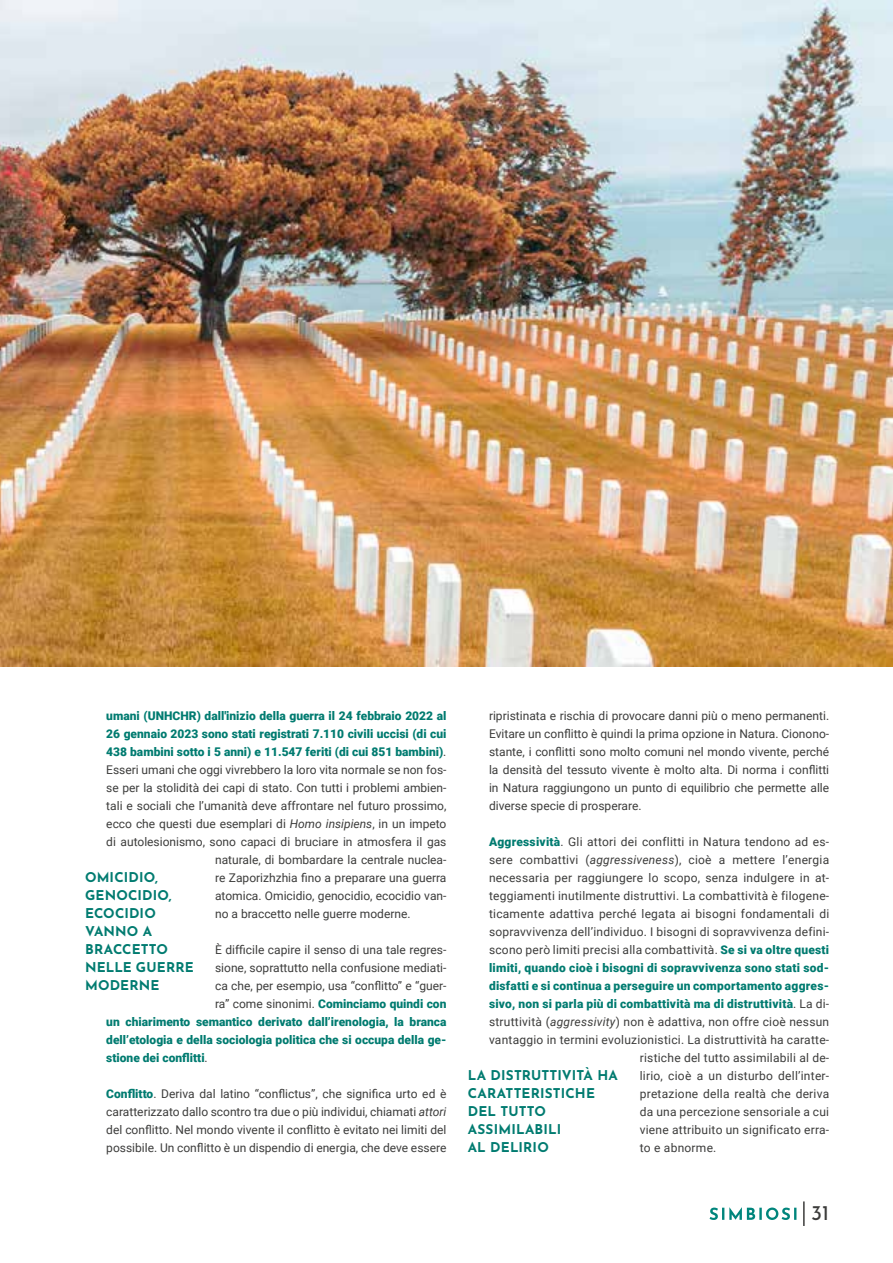
<style>
.page{position:relative;width:893px;height:1263px;background:#fff}
.page>*{position:absolute;margin:0;border:0;box-sizing:border-box;transform-origin:0 0}
.t1{font:21px "Josefin Sans";color:#3c3c3b}
.t2{font:700 13.5px/18px "Josefin Sans";letter-spacing:.01em;color:#007b70}
.t3{font:12px/18px "Roboto";letter-spacing:.01em;color:#3c3c3b;text-align:justify}
.t4{font:900 12px "Roboto";color:#007b70}
.t5{font:900 12px "Roboto";letter-spacing:.02em;color:#007b70}
.s1{font-weight:400;color:#3c3c3b}
.s2{font-style:italic}
.s3{font-weight:900;color:#007b70}
</style>
<div class="page">
<svg style="left:709px;top:1207px;width:87px;height:13px"></svg>
<hr style="left:803px;top:1201px;width:2px;height:25px;background:#3c3c3b">
<img style="left:0;top:0;width:893px;height:666px">
<p class="t4" style="left:106px;top:707px;width:342px">umani (UNHCHR) dall'inizio della guerra il 24 febbraio 2022 al</p>
<p class="t4" style="left:106px;top:725px;width:342px">26 gennaio 2023 sono stati registrati 7.110 civili uccisi (di cui</p>
<p class="t4" style="left:106px;top:743px;width:342px">438 bambini sotto i 5 anni) e 11.547 feriti (di cui 851 bambini)<span class="s1">.</span></p>
<p class="t3" style="left:106px;top:760px;width:342px">Esseri umani che oggi vivrebbero la loro vita normale se non fos-</p>
<p class="t3" style="left:106px;top:778px;width:342px">se per la stolidità dei capi di stato. Con tutti i problemi ambien-</p>
<p class="t3" style="left:106px;top:796px;width:342px">tali e sociali che l’umanità deve affrontare nel futuro prossimo,</p>
<p class="t3" style="left:106px;top:814px;width:342px">ecco che questi due esemplari di <span class="s2">Homo insipiens</span>, in un impeto</p>
<p class="t3" style="left:106px;top:832px;width:342px">di autolesionismo, sono capaci di bruciare in atmosfera il gas</p>
<p class="t3" style="left:215px;top:850px;width:233px">naturale, di bombardare la centrale nuclea-</p>
<p class="t3" style="left:215px;top:868px;width:233px">re Zaporizhzhia fino a preparare una guerra</p>
<p class="t3" style="left:215px;top:886px;width:233px">atomica. Omicidio, genocidio, ecocidio van-</p>
<p class="t3" style="left:215px;top:904px;width:197px">no a braccetto nelle guerre moderne.</p>
<p class="t3" style="left:215px;top:940px;width:233px">È difficile capire il senso di una tale regres-</p>
<p class="t3" style="left:215px;top:958px;width:233px">sione, soprattutto nella confusione mediati-</p>
<p class="t3" style="left:215px;top:976px;width:233px">ca che, per esempio, usa “conflitto” e “guer-</p>
<p class="t4" style="left:215px;top:995px;width:233px"><span class="s1">ra” come sinonimi.</span> Cominciamo quindi con</p>
<p class="t4" style="left:106px;top:1013px;width:342px">un chiarimento semantico derivato dall’irenologia, la branca</p>
<p class="t4" style="left:106px;top:1031px;width:342px">dell’etologia e della sociologia politica che si occupa della ge-</p>
<p class="t4" style="left:106px;top:1049px;width:103px">stione dei conflitti<span class="s1">.</span></p>
<p class="t3" style="left:106px;top:1084px;width:342px"><span class="s3">Conflitto</span>. Deriva dal latino “conflictus”, che significa urto ed è caratterizzato dallo scontro tra due o più individui, chiamati <span class="s2">attori </span>del conflitto. Nel mondo vivente il conflitto è evitato nei limiti del possibile. Un conflitto è un dispendio di energia, che deve essere</p>
<p class="t2" style="left:85px;top:866px;width:110px">OMICIDIO,<br>GENOCIDIO,<br>ECOCIDIO<br>VANNO A<br>BRACCETTO<br>NELLE GUERRE<br>MODERNE</p>
<p class="t3" style="left:489px;top:706px;width:342px">ripristinata e rischia di provocare danni più o meno permanenti.<br>Evitare un conflitto è quindi la prima opzione in Natura. Cionono&shy;stante, i conflitti sono molto comuni nel mondo vivente, perché la densità del tessuto vivente è molto alta. Di norma i conflitti in Natura raggiungono un punto di equilibrio che permette alle diverse specie di prosperare.</p>
<p class="t3" style="left:489px;top:832px;width:342px"><span class="s3">Aggressività</span>. Gli attori dei conflitti in Natura tendono ad es-</p>
<p class="t3" style="left:489px;top:850px;width:342px">sere combattivi (<span class="s2">aggressiveness</span>), cioè a mettere l’energia</p>
<p class="t3" style="left:489px;top:868px;width:342px">necessaria per raggiungere lo scopo, senza indulgere in at-</p>
<p class="t3" style="left:489px;top:886px;width:342px">teggiamenti inutilmente distruttivi. La combattività è filogene-</p>
<p class="t3" style="left:489px;top:904px;width:342px">ticamente adattiva perché legata ai bisogni fondamentali di</p>
<p class="t3" style="left:489px;top:922px;width:342px">sopravvivenza dell’individuo. I bisogni di sopravvivenza defini-</p>
<p class="t3" style="left:489px;top:940px;width:342px">scono però limiti precisi alla combattività. <span class="s3">Se si va oltre questi</span></p>
<p class="t5" style="left:489px;top:959px;width:342px">limiti, quando cioè i bisogni di sopravvivenza sono stati sod-</p>
<p class="t5" style="left:489px;top:977px;width:342px">disfatti e si continua a perseguire un comportamento aggres-</p>
<p class="t5" style="left:489px;top:995px;width:342px">sivo, non si parla più di combattività ma di distruttività<span class="s1">. La di-</span></p>
<p class="t3" style="left:489px;top:1012px;width:342px">struttività (<span class="s2">aggressivity</span>) non è adattiva, non offre cioè nessun</p>
<p class="t3" style="left:489px;top:1030px;width:342px">vantaggio in termini evoluzionistici. La distruttività ha caratte-</p>
<p class="t3" style="left:640px;top:1048px;width:191px">ristiche del tutto assimilabili al de-</p>
<p class="t3" style="left:640px;top:1066px;width:191px">lirio, cioè a un disturbo dell’inter-</p>
<p class="t3" style="left:640px;top:1084px;width:191px">pretazione della realtà che deriva</p>
<p class="t3" style="left:640px;top:1102px;width:191px">da una percezione sensoriale a cui</p>
<p class="t3" style="left:640px;top:1120px;width:191px">viene attribuito un significato erra-</p>
<p class="t3" style="left:640px;top:1138px;width:78px">to e abnorme.</p>
<p class="t2" style="left:468px;top:1064px;width:152px">LA DISTRUTTIVITÀ HA<br>CARATTERISTICHE<br>DEL TUTTO<br>ASSIMILABILI<br>AL DELIRIO</p>
<h1 class="t1" style="left:811px;top:1195px;width:19px">31</h1>
</div>
